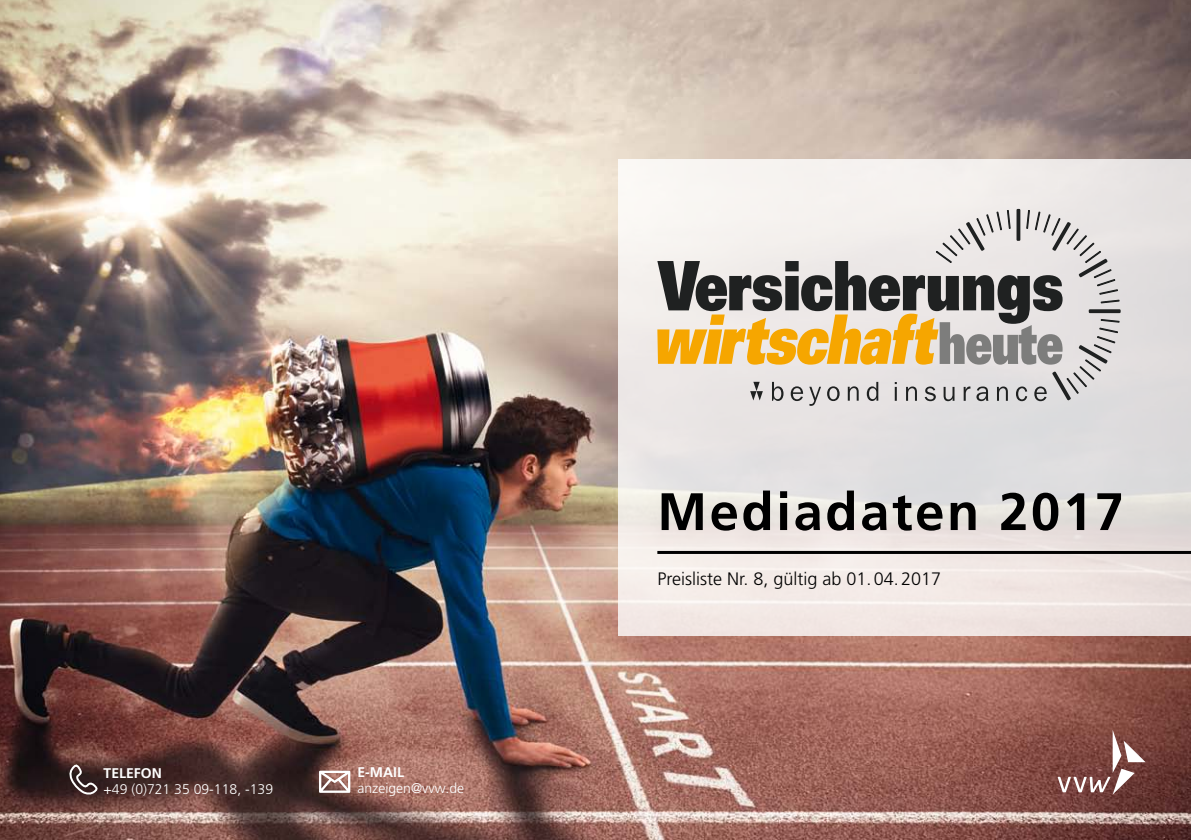
<style>
.page{position:relative;width:1191px;height:840px;background:#fff}
.page>*{position:absolute;margin:0;border:0;box-sizing:border-box;transform-origin:0 0}
.t1{font:700 52.6px "Frutiger LT Pro";letter-spacing:.05em;color:#000}
.t2{font:300 18px "Frutiger LT Pro";color:#000}
.t3{font:300 14px "Frutiger LT Pro";color:#fff}
.t4{font:700 14px "Frutiger LT Pro";color:#fff}
</style>
<div class="page">
<img style="left:0;top:0;width:1191px;height:839px">
<svg style="left:618px;top:159px;width:573px;height:476px;background:#e9e4e2"></svg>
<hr style="left:657px;top:550px;width:534px;height:3px;background:#000">
<svg style="left:657px;top:208px;width:464px;height:197px;background:#c8bfb0"></svg>
<svg style="left:68px;top:763px;width:31px;height:32px"></svg>
<svg style="left:319px;top:770px;width:31px;height:22px"></svg>
<svg style="left:1057px;top:729px;width:88px;height:65px;background:#8d5f5a"></svg>
<p class="t4" style="left:104px;top:764px;width:60px">TELEFON</p>
<p class="t3" style="left:104px;top:780px;width:171px">+49 (0)721 35 09-118, -139</p>
<p class="t4" style="left:357px;top:763px;width:48px">E-MAIL</p>
<p class="t3" style="left:357px;top:779px;width:108px">anzeigen@vvw.de</p>
<h1 class="t1" style="left:657px;top:480px;width:468px">Mediadaten 2017</h1>
<p class="t2" style="left:657px;top:568px;width:285px">Preisliste Nr. 8, gültig ab 01.04.2017</p>
</div>
